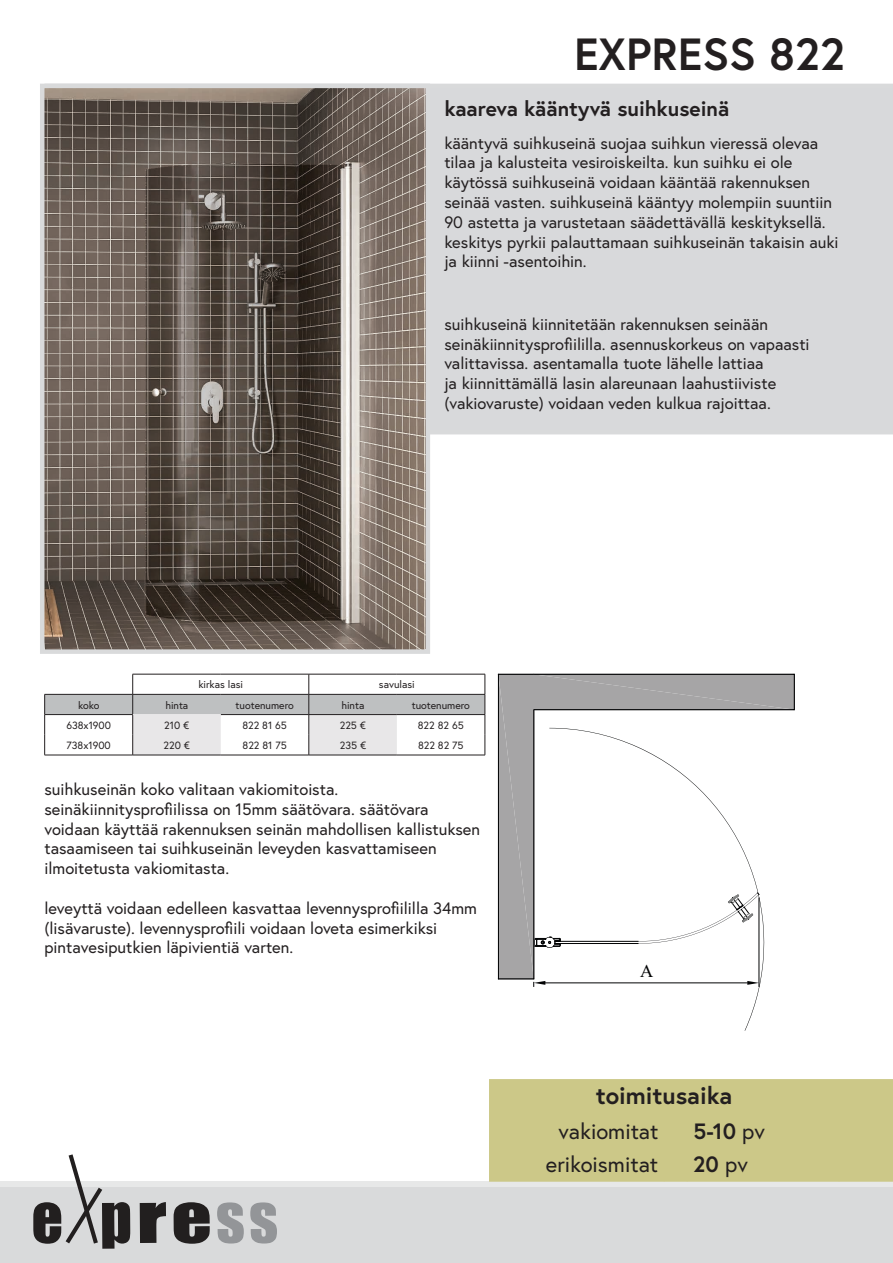
<style>
.page{position:relative;width:893px;height:1263px;background:#fff}
.page>*{position:absolute;margin:0;border:0;box-sizing:border-box;transform-origin:0 0}
.t1{font:61.8px "Impact";letter-spacing:.05em;color:#221f1f}
.t2{font:700 45px "Europa";color:#231f20}
.t3{font:700 24px "Europa";color:#231f20}
.t4{font:700 22.2px "Europa";color:#231f20}
.t5{font:22.05px "Europa";color:#231f20}
.t6{font:700 21px "Europa";color:#231f20}
.t7{font:18.3px "Times New Roman";color:#020304}
.t8{font:16.5px/19.8px "Europa";color:#231f20}
.t9{font:10.5px "Europa";color:#231f20}
.s1{color:#939598}
.s2{font-weight:400}
</style>
<div class="page">
<div style="left:0;top:1182px;width:893px;height:17px;background:#e7e8e8"></div>
<div style="left:0;top:1187px;width:893px;height:76px;background:#d9dadb"></div>
<div style="left:432px;top:83px;width:461px;height:352px;background:#d8d9db"></div>
<svg style="left:40px;top:83px;width:392px;height:571px;background:#70655d"></svg>
<svg style="left:498px;top:674px;width:296px;height:312px"></svg>
<svg style="left:549px;top:728px;width:245px;height:303px"></svg>
<svg style="left:66px;top:1154px;width:36px;height:89px"></svg>
<div style="left:489px;top:1079px;width:404px;height:103px;background:#ccc888"></div>
<hr style="left:44px;top:755px;width:89px;height:1px;background:#231f20">
<hr style="left:133px;top:755px;width:88px;height:1px;background:#231f20">
<hr style="left:221px;top:755px;width:88px;height:1px;background:#231f20">
<hr style="left:309px;top:755px;width:88px;height:1px;background:#231f20">
<hr style="left:397px;top:755px;width:88px;height:1px;background:#231f20">
<svg style="left:44px;top:674px;width:442px;height:81px"></svg>
<hr style="left:133px;top:714px;width:88px;height:1px;background:#e8e7e8">
<h2 class="t2" style="left:574px;top:23px;width:273px">EXPRESS 822</h2>
<p class="t6" style="left:444px;top:94px;width:286px">kaareva kääntyvä suihkuseinä</p>
<p class="t8" style="left:444px;top:133px;width:396px">kääntyvä suihkuseinä suojaa suihkun vieressä olevaa tilaa ja kalusteita vesiroiskeilta. kun suihku ei ole käytössä suihkuseinä voidaan kääntää rakennuksen seinää vasten. suihkuseinä kääntyy molempiin suuntiin 90 astetta ja varustetaan säädettävällä keskityksellä. keskitys pyrkii palauttamaan suihkuseinän takaisin auki ja kiinni -asentoihin.</p>
<p class="t8" style="left:444px;top:314px;width:367px">suihkuseinä kiinnitetään rakennuksen seinään seinäkiinnitysprofiililla. asennuskorkeus on vapaasti valittavissa. asentamalla tuote lähelle lattiaa<br>ja kiinnittämällä lasin alareunaan laahustiiviste (vakiovaruste) voidaan veden kulkua rajoittaa.</p>
<p class="t9" style="left:198px;top:678px;width:46px">kirkas lasi</p>
<p class="t9" style="left:379px;top:678px;width:37px">savulasi</p>
<p class="t9" style="left:78px;top:698px;width:23px">koko</p>
<p class="t9" style="left:165px;top:698px;width:25px">hinta</p>
<p class="t9" style="left:236px;top:698px;width:60px">tuotenumero</p>
<p class="t9" style="left:341px;top:698px;width:25px">hinta</p>
<p class="t9" style="left:412px;top:698px;width:60px">tuotenumero</p>
<p class="t9" style="left:66px;top:718px;width:46px">638x1900</p>
<p class="t9" style="left:164px;top:718px;width:27px">210 €</p>
<p class="t9" style="left:242px;top:718px;width:46px">822 81 65</p>
<p class="t9" style="left:340px;top:718px;width:28px">225 €</p>
<p class="t9" style="left:418px;top:718px;width:47px">822 82 65</p>
<p class="t9" style="left:67px;top:739px;width:46px">738x1900</p>
<p class="t9" style="left:164px;top:739px;width:28px">220 €</p>
<p class="t9" style="left:243px;top:739px;width:46px">822 81 75</p>
<p class="t9" style="left:340px;top:739px;width:28px">235 €</p>
<p class="t9" style="left:418px;top:739px;width:47px">822 82 75</p>
<p class="t8" style="left:44px;top:779px;width:437px">suihkuseinän koko valitaan vakiomitoista. seinäkiinnitysprofiilissa on 15mm säätövara. säätövara voidaan käyttää rakennuksen seinän mahdollisen kallistuksen tasaamiseen tai suihkuseinän leveyden kasvattamiseen ilmoitetusta vakiomitasta.</p>
<p class="t8" style="left:44px;top:898px;width:434px">leveyttä voidaan edelleen kasvattaa levennysprofiililla 34mm (lisävaruste). levennysprofiili voidaan loveta esimerkiksi pintavesiputkien läpivientiä varten.</p>
<h1 class="t1" style="left:32px;top:1171px;width:249px">E PRE<span class="s1">SS</span></h1>
<p class="t7" style="left:640px;top:958px;width:15px">A</p>
<h3 class="t3" style="left:596px;top:1079px;width:138px">toimitusaika</h3>
<h3 class="t5" style="left:558px;top:1117px;width:102px">vakiomitat</h3>
<h3 class="t4" style="left:693px;top:1116px;width:73px">5-10 <span class="s2">pv</span></h3>
<h3 class="t5" style="left:546px;top:1150px;width:114px">erikoismitat</h3>
<h3 class="t4" style="left:693px;top:1149px;width:56px">20 <span class="s2">pv</span></h3>
</div>
